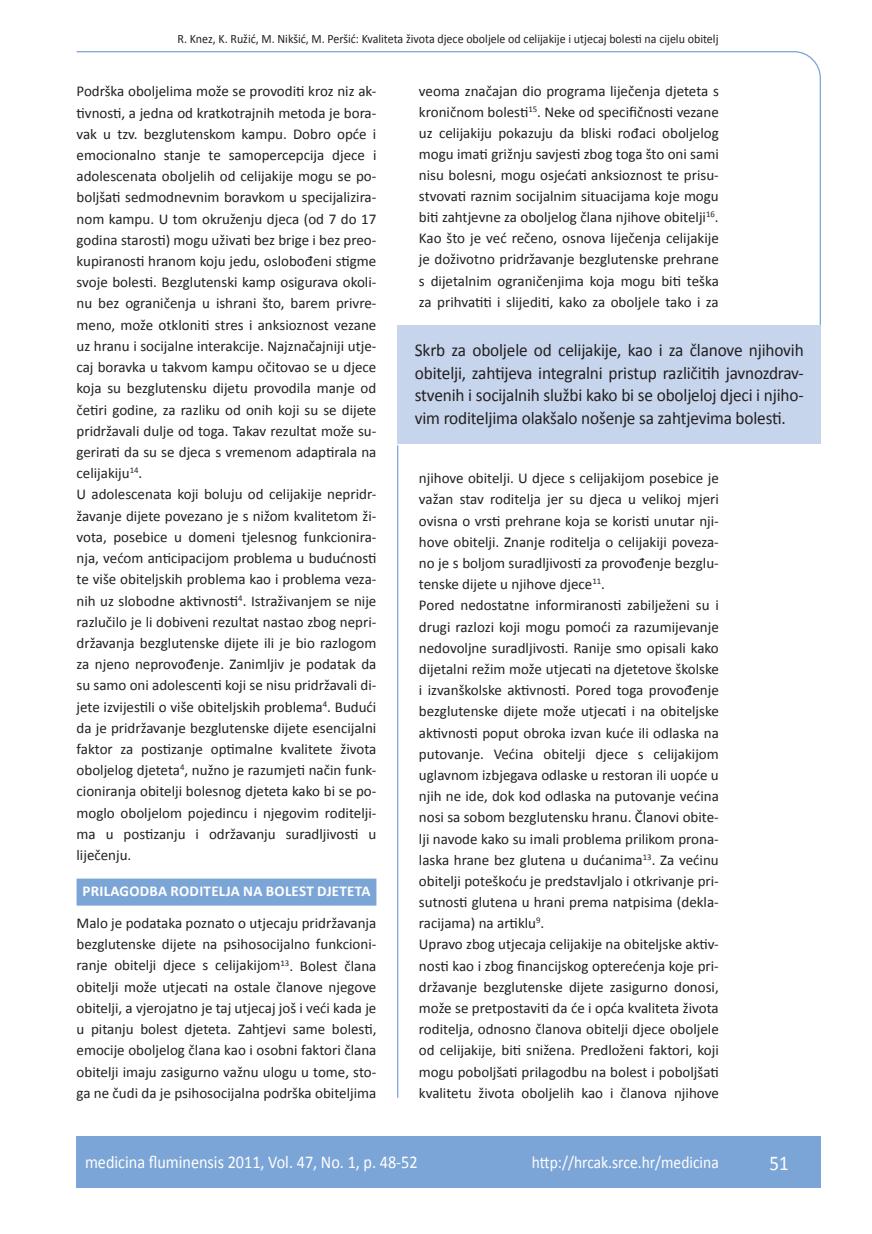
<style>
.page{position:relative;width:872px;height:1234px;background:#fff}
.page>*{position:absolute;margin:0;border:0;box-sizing:border-box;transform-origin:0 0}
.t1{font:21px "Calibri";color:#fff;scale:.9 1}
.t2{font:18px/22.5px "Calibri";letter-spacing:-.01em;color:#231f20;text-align:justify;scale:.96 1}
.t3{font:18px "Calibri";color:#fff;scale:.9 1}
.t4{font:17.25px "Calibri";color:#fff;scale:.9 1}
.t5{font:15px/21.1px "Calibri";color:#231f20}
.t6{font:700 15px "Calibri";letter-spacing:.02em;color:#fff}
.t7{font:12.75px "Calibri";color:#231f20;scale:.94 1}
</style>
<div class="page">
<svg style="left:76px;top:51px;width:745px;height:275px"></svg>
<hr style="left:397px;top:445px;width:1px;height:652px;background:#7ca5d7">
<div style="left:77px;top:1135px;width:744px;height:51px;background:#7ca5d7"></div>
<div style="left:77px;top:878px;width:299px;height:27px;background:#7ca5d7"></div>
<div style="left:398px;top:325px;width:423px;height:119px;background:#c6d5ec"></div>
<p class="t7" style="left:178px;top:30px;width:577px">R. Knez, K. Ružić, M. Nikšić, M. Peršić: Kvaliteta života djece oboljele od celijakije i utjecaj bolesti na cijelu obitelj</p>
<p class="t5" style="left:77px;top:80px;width:301px">Podrška oboljelima može se provoditi kroz niz ak&shy;tivnosti, a jedna od kratkotrajnih metoda je bora&shy;vak u tzv. bezglutenskom kampu. Dobro opće i emocionalno stanje te samopercepcija djece i adolescenata oboljelih od celijakije mogu se po&shy;boljšati sedmodnevnim boravkom u specijalizira&shy;nom kampu. U tom okruženju djeca (od 7 do 17 godina starosti) mogu uživati bez brige i bez preo&shy;kupiranosti hranom koju jedu, oslobođeni stigme svoje bolesti. Bezglutenski kamp osigurava okoli&shy;nu bez ograničenja u ishrani što, barem privre&shy;meno, može otkloniti stres i anksioznost vezane uz hranu i socijalne interakcije. Najznačajniji utje&shy;caj boravka u takvom kampu očitovao se u djece koja su bezglutensku dijetu provodila manje od četiri godine, za razliku od onih koji su se dijete pridržavali dulje od toga. Takav rezultat može su&shy;gerirati da su se djeca s vremenom adaptirala na celijakiju<sup>14</sup>.<br>U adolescenata koji boluju od celijakije nepridr&shy;žavanje dijete povezano je s nižom kvalitetom ži&shy;vota, posebice u domeni tjelesnog funkcionira&shy;nja, većom anticipacijom problema u budućnosti te više obiteljskih problema kao i problema veza&shy;nih uz slobodne aktivnosti<sup>4</sup>. Istraživanjem se nije razlučilo je li dobiveni rezultat nastao zbog nepri&shy;državanja bezglutenske dijete ili je bio razlogom za njeno neprovođenje. Zanimljiv je podatak da su samo oni adolescenti koji se nisu pridržavali di&shy;jete izvijestili o više obiteljskih problema<sup>4</sup>. Budući da je pridržavanje bezglutenske dijete esencijalni faktor za postizanje optimalne kvalitete života oboljelog djeteta<sup>4</sup>, nužno je razumjeti način funk&shy;cioniranja obitelji bolesnog djeteta kako bi se po&shy;moglo oboljelom pojedincu i njegovim roditelji&shy;ma u postizanju i održavanju suradljivosti u liječenju.</p>
<p class="t6" style="left:82px;top:881px;width:289px">PRILAGODBA RODITELJA NA BOLEST DJETETA</p>
<p class="t5" style="left:77px;top:911px;width:301px;text-align:justify">Malo je podataka poznato o utjecaju pridržavanja bezglutenske dijete na psihosocijalno funkcioni&shy;ranje obitelji djece s celijakijom<sup>13</sup>. Bolest člana obitelji može utjecati na ostale članove njegove obitelji, a vjerojatno je taj utjecaj još i veći kada je u pitanju bolest djeteta. Zahtjevi same bolesti, emocije oboljelog člana kao i osobni faktori člana obitelji imaju zasigurno važnu ulogu u tome, sto&shy;ga ne čudi da je psihosocijalna podrška obiteljima</p>
<p class="t5" style="left:419px;top:80px;width:301px;text-align:justify">veoma značajan dio programa liječenja djeteta s kroničnom bolesti<sup>15</sup>. Neke od specifičnosti vezane uz celijakiju pokazuju da bliski rođaci oboljelog mogu imati grižnju savjesti zbog toga što oni sami nisu bolesni, mogu osjećati anksioznost te prisu&shy;stvovati raznim socijalnim situacijama koje mogu biti zahtjevne za oboljelog člana njihove obitelji<sup>16</sup>.<br>Kao što je već rečeno, osnova liječenja celijakije je doživotno pridržavanje bezglutenske prehrane s dijetalnim ograničenjima koja mogu biti teška za prihvatiti i slijediti, kako za oboljele tako i za</p>
<p class="t2" style="left:415px;top:338px;width:407px">Skrb za oboljele od celijakije, kao i za članove njihovih obitelji, zahtijeva integralni pristup različitih javnozdrav&shy;stvenih i socijalnih službi kako bi se oboljeloj djeci i njiho&shy;vim roditeljima olakšalo nošenje sa zahtjevima bolesti.</p>
<p class="t5" style="left:419px;top:467px;width:301px">njihove obitelji. U djece s celijakijom posebice je važan stav roditelja jer su djeca u velikoj mjeri ovisna o vrsti prehrane koja se koristi unutar nji&shy;hove obitelji. Znanje roditelja o celijakiji poveza&shy;no je s boljom suradljivosti za provođenje bezglu&shy;tenske dijete u njihove djece<sup>11</sup>.<br>Pored nedostatne informiranosti zabilježeni su i drugi razlozi koji mogu pomoći za razumijevanje nedovoljne suradljivosti. Ranije smo opisali kako dijetalni režim može utjecati na djetetove školske i izvanškolske aktivnosti. Pored toga provođenje bezglutenske dijete može utjecati i na obiteljske aktivnosti poput obroka izvan kuće ili odlaska na putovanje. Većina obitelji djece s celijakijom uglavnom izbjegava odlaske u restoran ili uopće u njih ne ide, dok kod odlaska na putovanje većina nosi sa sobom bezglutensku hranu. Članovi obite&shy;lji navode kako su imali problema prilikom prona&shy;laska hrane bez glutena u dućanima<sup>13</sup>. Za većinu obitelji poteškoću je predstavljalo i otkrivanje pri&shy;sutnosti glutena u hrani prema natpisima (dekla&shy;racijama) na artiklu<sup>9</sup>.<br>Upravo zbog utjecaja celijakije na obiteljske aktiv&shy;nosti kao i zbog financijskog opterećenja koje pri&shy;državanje bezglutenske dijete zasigurno donosi, može se pretpostaviti da će i opća kvaliteta života roditelja, odnosno članova obitelji djece oboljele od celijakije, biti snižena. Predloženi faktori, koji mogu poboljšati prilagodbu na bolest i poboljšati kvalitetu života oboljelih kao i članova njihove</p>
<p class="t3" style="left:85px;top:1150px;width:371px">medicina fluminensis 2011, Vol. 47, No. 1, p. 48-52</p>
<p class="t4" style="left:532px;top:1151px;width:209px">http://hrcak.srce.hr/medicina</p>
<h1 class="t1" style="left:769px;top:1149px;width:23px">51</h1>
</div>
